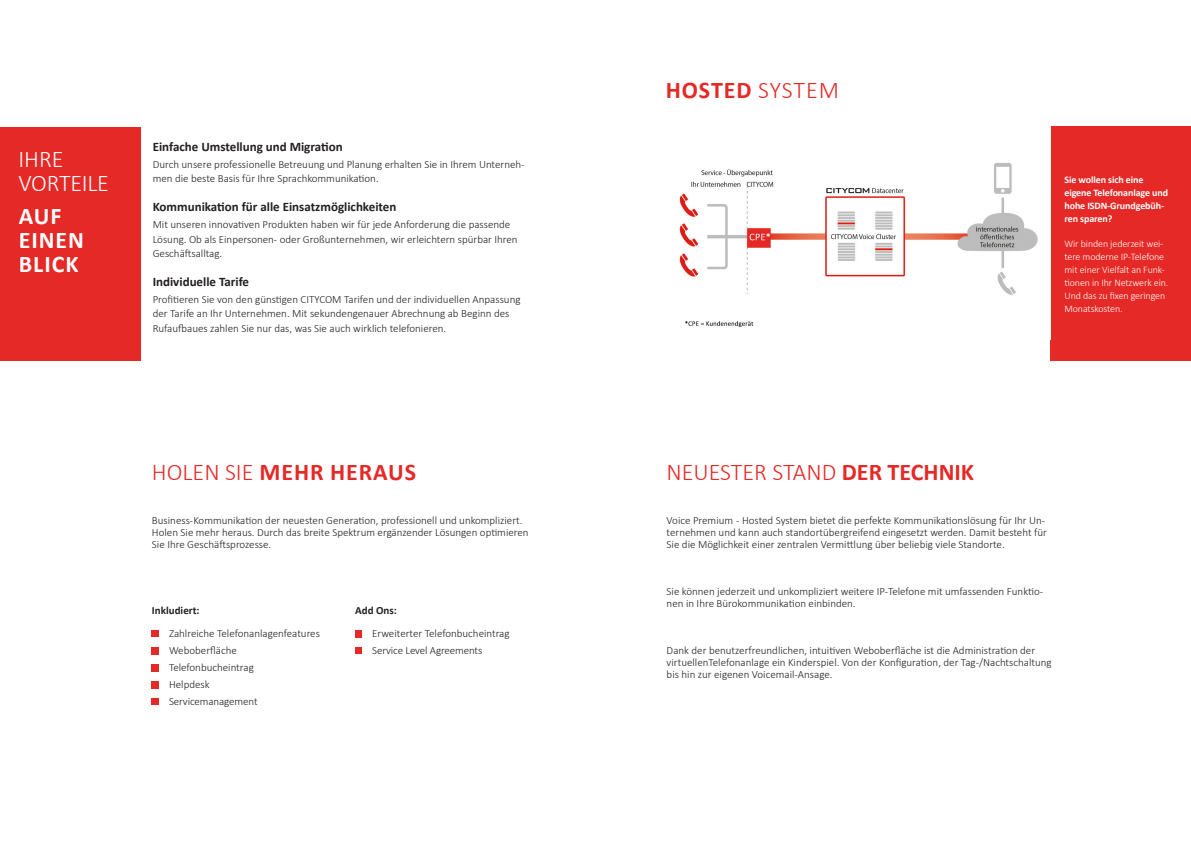
<style>
.page{position:relative;width:1191px;height:842px;background:#fff}
.page>*{position:absolute;margin:0;border:0;box-sizing:border-box;transform-origin:0 0}
.t1{font:700 24px "Calibri";letter-spacing:.04em;color:#e52926}
.t2{font:300 24px "Calibri";color:#e52926}
.t3{font:700 24px/24px "Calibri";letter-spacing:.04em;color:#fff}
.t4{font:300 24px/24px "Calibri";letter-spacing:-.01em;color:#fff}
.t5{font:700 13px "Calibri";color:#231f20}
.t6{font:300 11px/12px "Calibri";color:#231f20}
.t7{font:700 11px "Calibri";color:#231f20}
.t8{font:300 10px/13px "Calibri";letter-spacing:-.01em;color:#fff}
.t9{font:700 10px/13px "Calibri";letter-spacing:-.01em;color:#fff}
.s1{font-weight:300}
.s2{font-weight:700}
</style>
<div class="page">
<div style="left:1050px;top:127px;width:141px;height:234px;background:#e52926"></div>
<div style="left:0;top:127px;width:141px;height:234px;background:#e52926"></div>
<svg style="left:152px;top:630px;width:6px;height:7px"></svg>
<svg style="left:152px;top:648px;width:6px;height:6px"></svg>
<svg style="left:152px;top:665px;width:6px;height:6px"></svg>
<svg style="left:152px;top:682px;width:6px;height:6px"></svg>
<svg style="left:152px;top:698px;width:6px;height:7px"></svg>
<svg style="left:355px;top:631px;width:7px;height:6px"></svg>
<svg style="left:355px;top:647px;width:7px;height:7px"></svg>
<img style="left:679px;top:163px;width:359px;height:165px">
<p class="t4" style="left:18px;top:147px;width:92px">IHRE<br>VORTEILE</p>
<p class="t3" style="left:19px;top:204px;width:67px">AUF<br>EINEN<br>BLICK</p>
<p class="t5" style="left:153px;top:138px;width:191px">Einfache Umstellung und Migration</p>
<p class="t6" style="left:153px;top:157px;width:373px;line-height:14.5px">Durch unsere professionelle Betreuung und Planung erhalten Sie in Ihrem Unterneh&shy;men die beste Basis für Ihre Sprachkommunikation.</p>
<p class="t5" style="left:153px;top:198px;width:245px">Kommunikation für alle Einsatzmöglichkeiten</p>
<p class="t6" style="left:153px;top:217px;width:366px;line-height:14.5px">Mit unseren innovativen Produkten haben wir für jede Anforderung die passende<br>Lösung. Ob als Einpersonen- oder Großunternehmen, wir erleichtern spürbar Ihren<br>Geschäftsalltag.</p>
<p class="t5" style="left:153px;top:273px;width:98px">Individuelle Tarife</p>
<p class="t6" style="left:153px;top:292px;width:369px;line-height:14.5px">Profitieren Sie von den günstigen CITYCOM Tarifen und der individuellen Anpassung der Tarife an Ihr Unternehmen. Mit sekundengenauer Abrechnung ab Beginn des<br>Rufaufbaues zahlen Sie nur das, was Sie auch wirklich telefonieren.</p>
<p class="t1" style="left:665px;top:75px;width:175px">HOSTED <span class="s1">SYSTEM</span></p>
<p class="t9" style="left:1064px;top:173px;width:105px">Sie wollen sich eine eigene Telefonanlage und hohe ISDN-Grundgebüh&shy;ren sparen?</p>
<p class="t8" style="left:1064px;top:237px;width:105px">Wir binden jederzeit wei&shy;tere moderne IP-Telefone mit einer Vielfalt an Funk&shy;tionen in Ihr Netzwerk ein.<br>Und das zu fixen geringen<br>Monatskosten.</p>
<p class="t1" style="left:152px;top:457px;width:266px"><span class="s1">HOLEN SIE</span> MEHR HERAUS</p>
<p class="t2" style="left:666px;top:458px;width:309px">NEUESTER STAND <span class="s2">DER TECHNIK</span></p>
<p class="t6" style="left:152px;top:514px;width:378px">Business-Kommunikation der neuesten Generation, professionell und unkompliziert.<br>Holen Sie mehr heraus. Durch das breite Spektrum ergänzender Lösungen optimieren<br>Sie Ihre Geschäftsprozesse.</p>
<p class="t6" style="left:666px;top:514px;width:382px">Voice Premium - Hosted System bietet die perfekte Kommunikationslösung für Ihr Un&shy;ternehmen und kann auch standortübergreifend eingesetzt werden. Damit besteht für<br>Sie die Möglichkeit einer zentralen Vermittlung über beliebig viele Standorte.</p>
<p class="t6" style="left:666px;top:585px;width:378px">Sie können jederzeit und unkompliziert weitere IP-Telefone mit umfassenden Funktio&shy;nen in Ihre Bürokommunikation einbinden.</p>
<p class="t6" style="left:666px;top:644px;width:386px">Dank der benutzerfreundlichen, intuitiven Weboberfläche ist die Administration der virtuellenTelefonanlage ein Kinderspiel. Von der Konfiguration, der Tag-/Nachtschaltung bis hin zur eigenen Voicemail-Ansage.</p>
<p class="t7" style="left:152px;top:603px;width:49px">Inkludiert:</p>
<p class="t6" style="left:169px;top:627px;width:152px">Zahlreiche Telefonanlagenfeatures</p>
<p class="t6" style="left:169px;top:644px;width:69px">Weboberfläche</p>
<p class="t6" style="left:169px;top:661px;width:86px">Telefonbucheintrag</p>
<p class="t6" style="left:169px;top:678px;width:42px">Helpdesk</p>
<p class="t6" style="left:169px;top:695px;width:90px">Servicemanagement</p>
<p class="t7" style="left:355px;top:603px;width:43px">Add Ons:</p>
<p class="t6" style="left:372px;top:627px;width:139px">Erweiterter Telefonbucheintrag</p>
<p class="t6" style="left:372px;top:644px;width:112px">Service Level Agreements</p>
</div>
